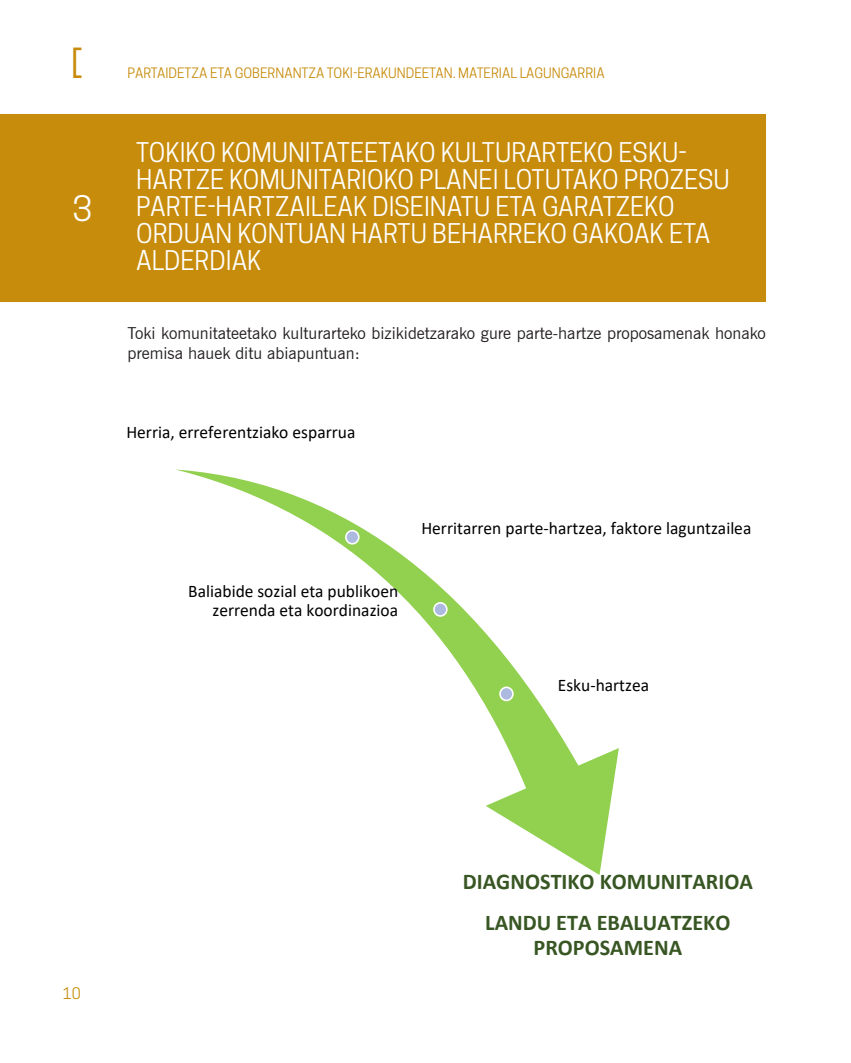
<style>
.page{position:relative;width:851px;height:1063px;background:#fff}
.page>*{position:absolute;margin:0;border:0;box-sizing:border-box;transform-origin:0 0}
.t1{font:39px "Cooper Hewitt";color:#c78c0c}
.t2{font:33px "Cooper Hewitt";color:#fff}
.t3{font:25.5px/27px "Cooper Hewitt";color:#fff}
.t4{font:700 22.5px/41px "Calibri";color:#385623;text-align:center}
.t5{font:17.7px/19.4px "Calibri";color:#000;text-align:right}
.t6{font:16.5px/19.5px "News Gothic BT";color:#231f20}
.t7{font:15px "Cooper Hewitt";color:#c78c0c}
.t8{font:13.5px "Cooper Hewitt";color:#c78c0c}
</style>
<div class="page">
<div style="left:0;top:115px;width:765px;height:187px;background:#c78c0c"></div>
<svg style="left:176px;top:469px;width:443px;height:406px"></svg>
<div style="left:346px;top:531px;width:12px;height:13px;background:#abbade;border-radius:50%"></div>
<div style="left:345px;top:530px;width:14px;height:15px;border:2px solid #fff;border-radius:50%"></div>
<div style="left:434px;top:603px;width:13px;height:13px;background:#abbade;border-radius:50%"></div>
<div style="left:433px;top:602px;width:14px;height:15px;border:2px solid #fff;border-radius:50%"></div>
<div style="left:500px;top:687px;width:13px;height:13px;background:#abbade;border-radius:50%"></div>
<div style="left:499px;top:687px;width:14px;height:14px;border:2px solid #fff;border-radius:50%"></div>
<h1 class="t1" style="left:71px;top:40px;width:14px">[</h1>
<p class="t2" style="left:72px;top:189px;width:21px">3</p>
<p class="t8" style="left:128px;top:65px;width:478px">PARTAIDETZA ETA GOBERNANTZA TOKI-ERAKUNDEETAN. MATERIAL LAGUNGARRIA</p>
<p class="t3" style="left:136px;top:139px;width:595px">TOKIKO KOMUNITATEETAKO KULTURARTEKO ESKU-HARTZE KOMUNITARIOKO PLANEI LOTUTAKO PROZESU PARTE-HARTZAILEAK DISEINATU ETA GARATZEKO ORDUAN KONTUAN HARTU BEHARREKO GAKOAK ETA ALDERDIAK</p>
<p class="t6" style="left:128px;top:323px;width:639px">Toki komunitateetako kulturarteko bizikidetzarako gure parte-hartze proposamenak honako premisa hauek ditu abiapuntuan:</p>
<p class="t5" style="left:126px;top:422px;width:230px">Herria, erreferentziako esparrua</p>
<p class="t5" style="left:188px;top:581px;width:211px">Baliabide sozial eta publikoen zerrenda eta koordinazioa</p>
<p class="t5" style="left:421px;top:518px;width:331px">Herritarren parte-hartzea, faktore laguntzailea</p>
<p class="t5" style="left:558px;top:675px;width:93px">Esku-hartzea</p>
<p class="t7" style="left:63px;top:985px;width:19px">10</p>
<p class="t4" style="left:463px;top:861px;width:291px">DIAGNOSTIKO KOMUNITARIOA<br>LANDU ETA EBALUATZEKO</p>
<p class="t4" style="left:533px;top:927px;width:150px">PROPOSAMENA</p>
</div>
